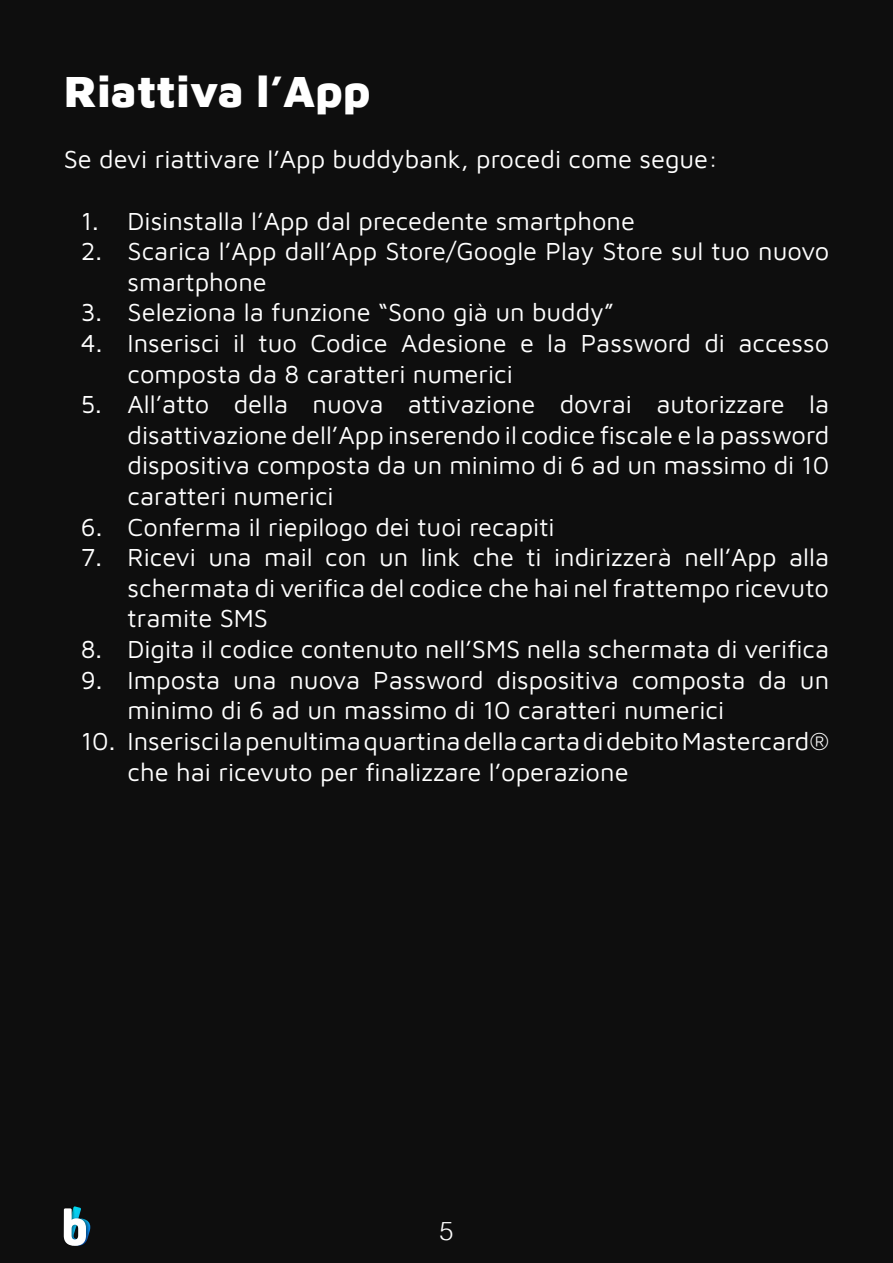
<style>
.page{position:relative;width:893px;height:1263px;background:#0e0e0e}
.page>*{position:absolute;margin:0;border:0;box-sizing:border-box;transform-origin:0 0}
.t1{font:900 45px "Maven Pro";color:#fff}
.t2{font:25.5px/30.6px "Maven Pro";color:#fff}
.t3{font:300 25.5px "Helvetica";color:#fff}
</style>
<div class="page">
<svg style="left:64px;top:1206px;width:26px;height:40px"></svg>
<h1 class="t1" style="left:64px;top:61px;width:308px">Riattiva l’App</h1>
<p class="t2" style="left:64px;top:143px;width:656px">Se devi riattivare l’App buddybank, procedi come segue:</p>
<p class="t2" style="left:81px;top:204px;width:556px">1. Disinstalla l’App dal precedente smartphone</p>
<p class="t2" style="left:128px;top:235px;width:703px;text-indent:-47px">2. Scarica l’App dall’App Store/Google Play Store sul tuo nuovo smartphone</p>
<p class="t2" style="left:81px;top:296px;width:535px">3. Seleziona la funzione “Sono già un buddy”</p>
<p class="t2" style="left:128px;top:326px;width:703px;text-indent:-47px">4. Inserisci il tuo Codice Adesione e la Password di accesso composta da 8 caratteri numerici</p>
<p class="t2" style="left:128px;top:388px;width:703px;text-align:justify;text-indent:-47px">5. All’atto della nuova attivazione dovrai autorizzare la disattivazione dell’App inserendo il codice fiscale e la password dispositiva composta da un minimo di 6 ad un massimo di 10 caratteri numerici</p>
<p class="t2" style="left:81px;top:510px;width:475px">6. Conferma il riepilogo dei tuoi recapiti</p>
<p class="t2" style="left:128px;top:541px;width:703px;text-align:justify;text-indent:-47px">7. Ricevi una mail con un link che ti indirizzerà nell’App alla schermata di verifica del codice che hai nel frattempo ricevuto tramite SMS</p>
<p class="t2" style="left:81px;top:632px;width:750px">8. Digita il codice contenuto nell’SMS nella schermata di verifica</p>
<p class="t2" style="left:128px;top:663px;width:703px;text-indent:-47px">9. Imposta una nuova Password dispositiva composta da un minimo di 6 ad un massimo di 10 caratteri numerici</p>
<p class="t2" style="left:128px;top:724px;width:703px;text-indent:-47px">10. InseriscilapenultimaquartinadellacartadidebitoMastercard® che hai ricevuto per finalizzare l’operazione</p>
<p class="t3" style="left:439px;top:1209px;width:16px">5</p>
</div>
